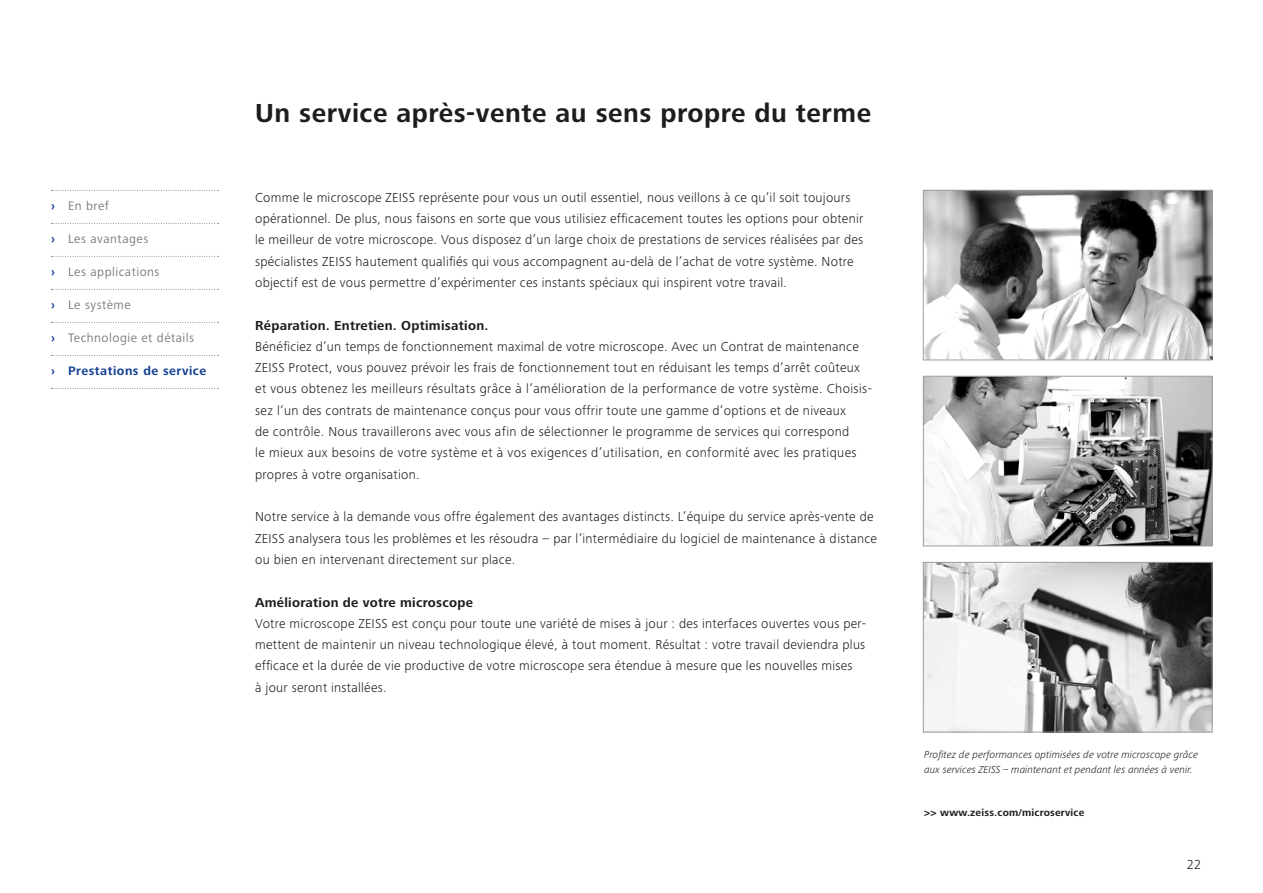
<style>
.page{position:relative;width:1263px;height:893px;background:#fff}
.page>*{position:absolute;margin:0;border:0;box-sizing:border-box;transform-origin:0 0}
.t1{font:700 27px "Zeiss Frutiger Next Pro";letter-spacing:.02em;color:#1d1d1b}
.t2{font:300 13.5px/21.3px "Zeiss Frutiger Next Pro";letter-spacing:.02em;color:#1d1d1b}
.t3{font:700 13.5px "Zeiss Frutiger Next Pro";letter-spacing:.02em;color:#1d1d1b}
.t4{font:12.75px "Zeiss Frutiger Next Pro";letter-spacing:.04em;color:#7c7b7b}
.t5{font:700 12.75px "Zeiss Frutiger Next Pro";letter-spacing:.04em;color:#164194}
.t6{font:italic 300 10.5px/15px "Zeiss Frutiger Next Pro";letter-spacing:.005em;color:#1d1d1b}
.t7{font:700 10.5px "Zeiss Frutiger Next Pro";letter-spacing:.02em;color:#1d1d1b}
.s1{font-weight:700;color:#164194}
</style>
<div class="page">
<img style="left:925px;top:378px;width:285px;height:166px">
<div style="left:923px;top:376px;width:289px;height:170px;border:1px solid #9d9d9c"></div>
<img style="left:925px;top:192px;width:285px;height:166px">
<div style="left:923px;top:190px;width:289px;height:170px;border:1px solid #9d9d9c"></div>
<img style="left:925px;top:564px;width:285px;height:166px">
<div style="left:923px;top:562px;width:289px;height:170px;border:1px solid #9d9d9c"></div>
<svg style="left:51px;top:190px;width:168px;height:1px"></svg>
<svg style="left:51px;top:223px;width:168px;height:1px"></svg>
<svg style="left:51px;top:256px;width:168px;height:1px"></svg>
<svg style="left:51px;top:289px;width:168px;height:1px"></svg>
<svg style="left:51px;top:322px;width:168px;height:1px"></svg>
<svg style="left:51px;top:355px;width:168px;height:1px"></svg>
<svg style="left:51px;top:388px;width:168px;height:1px"></svg>
<p class="t4" style="left:51px;top:199px;width:59px"><span class="s1">›</span> En bref</p>
<p class="t4" style="left:51px;top:232px;width:99px"><span class="s1">›</span> Les avantages</p>
<p class="t4" style="left:51px;top:265px;width:110px"><span class="s1">›</span> Les applications</p>
<p class="t4" style="left:51px;top:298px;width:81px"><span class="s1">›</span> Le système</p>
<p class="t4" style="left:51px;top:331px;width:145px"><span class="s1">›</span> Technologie et détails</p>
<p class="t5" style="left:51px;top:364px;width:157px">› Prestations de service</p>
<h1 class="t1" style="left:255px;top:97px;width:617px">Un service après-vente au sens propre du terme</h1>
<p class="t2" style="left:255px;top:187px;width:610px">Comme le microscope ZEISS représente pour vous un outil essentiel, nous veillons à ce qu’il soit toujours opérationnel. De plus, nous faisons en sorte que vous utilisiez efficacement toutes les options pour obtenir le meilleur de votre microscope. Vous disposez d’un large choix de prestations de services réalisées par des spécialistes ZEISS hautement qualifiés qui vous accompagnent au-delà de l’achat de votre système. Notre objectif est de vous permettre d’expérimenter ces instants spéciaux qui inspirent votre travail.</p>
<p class="t3" style="left:255px;top:317px;width:235px">Réparation. Entretien. Optimisation.</p>
<p class="t2" style="left:255px;top:336px;width:618px">Bénéficiez d’un temps de fonctionnement maximal de votre microscope. Avec un Contrat de maintenance ZEISS Protect, vous pouvez prévoir les frais de fonctionnement tout en réduisant les temps d’arrêt coûteux et vous obtenez les meilleurs résultats grâce à l’amélioration de la performance de votre système. Choisis&shy;sez l’un des contrats de maintenance conçus pour vous offrir toute une gamme d’options et de niveaux<br>de contrôle. Nous travaillerons avec vous afin de sélectionner le programme de services qui correspond<br>le mieux aux besoins de votre système et à vos exigences d’utilisation, en conformité avec les pratiques propres à votre organisation.</p>
<p class="t2" style="left:255px;top:506px;width:623px">Notre service à la demande vous offre également des avantages distincts. L’équipe du service après-vente de<br>ZEISS analysera tous les problèmes et les résoudra – par l’intermédiaire du logiciel de maintenance à distance ou bien en intervenant directement sur place.</p>
<p class="t3" style="left:255px;top:594px;width:219px">Amélioration de votre microscope</p>
<p class="t2" style="left:255px;top:613px;width:612px">Votre microscope ZEISS est conçu pour toute une variété de mises à jour : des interfaces ouvertes vous per&shy;mettent de maintenir un niveau technologique élevé, à tout moment. Résultat : votre travail deviendra plus efficace et la durée de vie productive de votre microscope sera étendue à mesure que les nouvelles mises<br>à jour seront installées.</p>
<p class="t6" style="left:924px;top:747px;width:275px">Profitez de performances optimisées de votre microscope grâce aux services ZEISS – maintenant et pendant les années à venir.</p>
<p class="t7" style="left:924px;top:806px;width:162px">&gt;&gt; www.zeiss.com/microservice</p>
<p class="t2" style="left:1187px;top:853px;width:16px">22</p>
</div>
